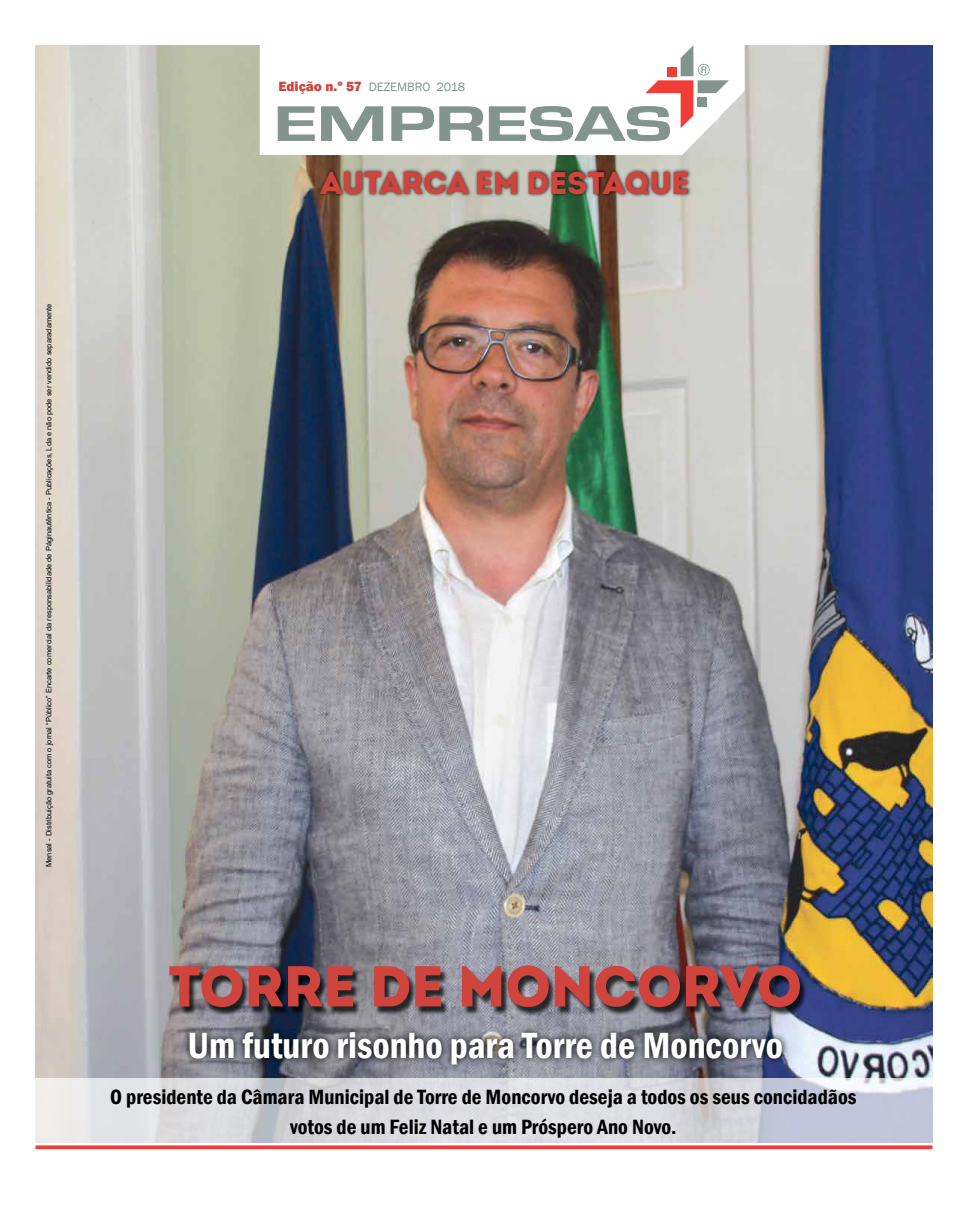
<style>
.page{position:relative;width:968px;height:1205px;background:#fff}
.page>*{position:absolute;margin:0;border:0;box-sizing:border-box;transform-origin:0 0}
.t1{font:57.5px "Intro Black Caps";letter-spacing:-.01em;color:#d0443e}
.t2{font:600 condensed 37.5px "Franklin Gothic";color:#fff}
.t3{font:900 31.25px "Intro";letter-spacing:-.005em;color:#d0443e}
.t4{font:600 condensed 21.25px/30px "Franklin Gothic";color:#000;text-align:center}
.t5{font:12.5px "Franklin Gothic";color:#83938d}
.t6{font:7.5px "Arial";color:#000}
.s1{font-weight:800;font-size:13.75px;color:#d0443e}
</style>
<div class="page">
<img style="left:35px;top:45px;width:897px;height:1033px">
<svg style="left:260px;top:45px;width:484px;height:110px"></svg>
<svg style="left:278px;top:45px;width:450px;height:96px"></svg>
<div style="left:170px;top:968px;width:637px;height:49px;background:#000;opacity:.75"></div>
<svg style="left:182px;top:1025px;width:607px;height:46px;background:#62636e"></svg>
<div style="left:316px;top:168px;width:375px;height:30px;background:#000;opacity:.88"></div>
<svg style="left:35px;top:1078px;width:897px;height:72px;background:#d9d9df"></svg>
<svg style="left:35px;top:1145px;width:897px;height:4px;background:#f2514d"></svg>
<p class="t6" style="left:44px;top:867px;width:565px;rotate:-90deg">Mensal - Distribuição gratuita com o jornal “Público” Encarte comercial da responsabilidade de Páginautêntica - Publicações, Lda e não pode ser vendido separadamente</p>
<h3 class="t5" style="left:278px;top:79px;width:188px"><span class="s1">Edição n.º 57</span> DEZEMBRO 2018</h3>
<h3 class="t3" style="left:320px;top:162px;width:370px">AUTARCA EM DESTAQUE</h3>
<h1 class="t1" style="left:168px;top:948px;width:635px">TORRE DE MONCORVO</h1>
<h2 class="t2" style="left:187px;top:1020px;width:597px">Um futuro risonho para Torre de Moncorvo</h2>
<h3 class="t4" style="left:110px;top:1081px;width:747px">O presidente da Câmara Municipal de Torre de Moncorvo deseja a todos os seus concidadãos votos de um Feliz Natal e um Próspero Ano Novo.</h3>
</div>
